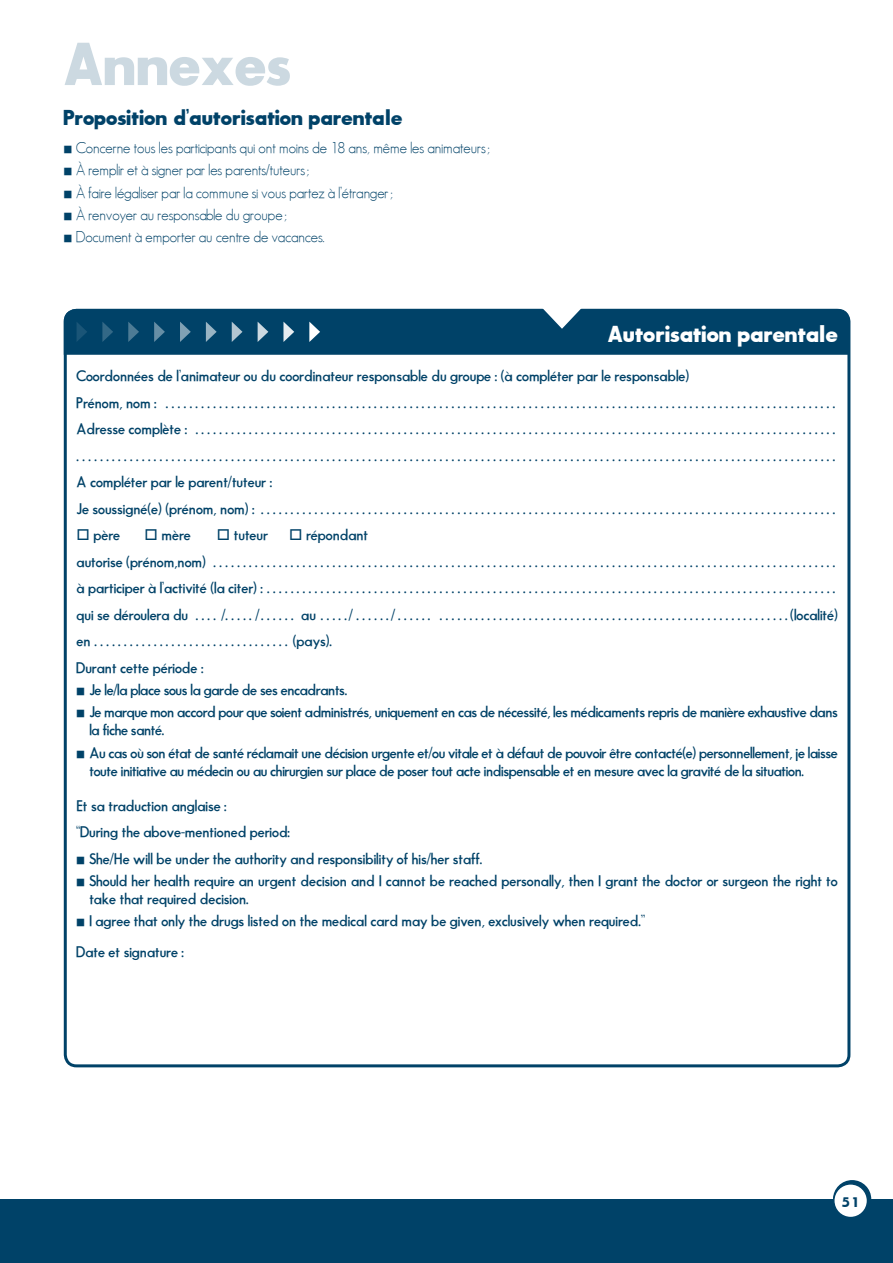
<style>
.page{position:relative;width:893px;height:1263px;background:#fff}
.page>*{position:absolute;margin:0;border:0;box-sizing:border-box;transform-origin:0 0}
.t1{font:58.65px "Bougan Black SSK";color:#ccd9e1}
.t2{font:22.5px "Bougan Black SSK";color:#fff}
.t3{font:21px "Bougan Black SSK";color:#004268}
.t4{font:700 15px/26.5px "Bougan SSK Semi";color:#004268}
.t5{font:700 15px/22.2px "Bougan SSK Semi";letter-spacing:-.02em;color:#004268}
.t6{font:15px/22.2px "Bougan SSK";color:#004268}
.t7{font:13.5px "Bougan Black SSK";color:#004268}
.s1{font-family:"Bougan SSK Semi";font-weight:700}
</style>
<div class="page">
<div style="left:0;top:1199px;width:893px;height:64px;background:#004268"></div>
<svg style="left:64px;top:308px;width:786px;height:47px;background:#0c4b6f"></svg>
<div style="left:834px;top:1181px;width:36px;height:36px;background:#004268;border-radius:50%"></div>
<div style="left:833px;top:1180px;width:38px;height:38px;border:2px solid #004268;border-radius:50%"></div>
<div style="left:834px;top:1184px;width:33px;height:33px;background:#fff;border-radius:50%"></div>
<div style="left:833px;top:1183px;width:35px;height:35px;border:2px solid #004268;border-radius:50%"></div>
<h1 class="t1" style="left:64px;top:32px;width:228px">Annexes</h1>
<h3 class="t3" style="left:64px;top:106px;width:340px">Proposition d’autorisation parentale</h3>
<p class="t6" style="left:64px;top:137px;width:427px"><span class="s1">ƒ</span> Concerne tous les participants qui ont moins de 18 ans, même les animateurs; <span class="s1">ƒ</span> À remplir et à signer par les parents/tuteurs;<br><span class="s1">ƒ</span> À faire légaliser par la commune si vous partez à l’étranger;<br><span class="s1">ƒ</span> À renvoyer au responsable du groupe ;<br><span class="s1">ƒ</span> Document à emporter au centre de vacances.</p>
<h2 class="t2" style="left:608px;top:322px;width:231px">Autorisation parentale</h2>
<p class="t4" style="left:77px;top:363px;width:760px">Coordonnées de l’animateur ou du coordinateur responsable du groupe : (à compléter par le responsable)<br>Prénom, nom : ................................................................................................................<br>Adresse complète : ........................................................................................................... ................................................................................................................................<br>A compléter par le parent/tuteur :<br>Je soussigné(e) (prénom, nom) : ................................................................................................</p>
<p class="t4" style="left:77px;top:522px;width:45px">□ père</p>
<p class="t4" style="left:145px;top:522px;width:48px">□ mère</p>
<p class="t4" style="left:217px;top:522px;width:53px">□ tuteur</p>
<p class="t4" style="left:77px;top:522px;width:763px;text-indent:213px">□ répondant<br>autorise (prénom,nom) ........................................................................................................ à participer à l’activité (la citer) : ............................................................................................... qui se déroulera du .... / ...../ ...... au .... / ..... / ...... .......................................................... (localité) en ................................. (pays).<br>Durant cette période :</p>
<p class="t5" style="left:77px;top:679px;width:763px">ƒ Je le/la place sous la garde de ses encadrants.<br>ƒ Je marque mon accord pour que soient administrés, uniquement en cas de nécessité, les médicaments repris de manière exhaustive dans</p>
<p class="t5" style="left:77px;top:719px;width:763px;text-indent:13px">la fiche santé.<br>ƒ Au cas où son état de santé réclamait une décision urgente et/ou vitale et à défaut de pouvoir être contacté(e) personnellement, je laisse</p>
<p class="t5" style="left:89px;top:759px;width:715px">toute initiative au médecin ou au chirurgien sur place de poser tout acte indispensable et en mesure avec la gravité de la situation.</p>
<p class="t4" style="left:77px;top:792px;width:407px">Et sa traduction anglaise :<br>“During the above-mentioned period:<br>ƒ She/He will be under the authority and responsibility of his/her staff.</p>
<p class="t4" style="left:89px;top:871px;width:750px;line-height:18px;text-indent:-13px">ƒ Should her health require an urgent decision and I cannot be reached personally, then I grant the doctor or surgeon the right to take that required decision.</p>
<p class="t4" style="left:77px;top:905px;width:570px;line-height:30.8px">ƒ I agree that only the drugs listed on the medical card may be given, exclusively when required.”<br>Date et signature :</p>
<p class="t7" style="left:841px;top:1194px;width:20px">51</p>
</div>
